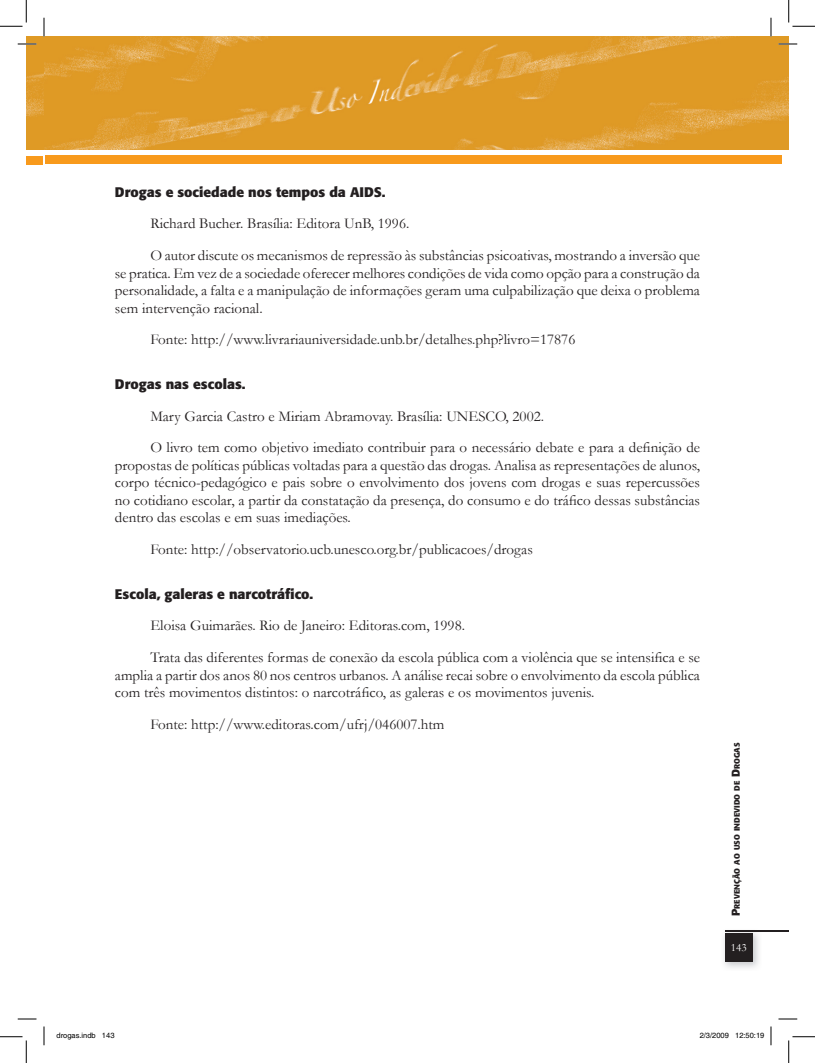
<style>
.page{position:relative;width:815px;height:1063px;background:#fff}
.page>*{position:absolute;margin:0;border:0;box-sizing:border-box;transform-origin:0 0}
.t1{font:15px/17.5px "Garamond";color:#231f20}
.t2{font:700 13.75px "Formata";color:#231f20}
.t3{font:11.25px "Garamond";color:#fff}
.t4{font:700 7.88px "Formata";color:#231f20}
.t5{font:7.5px "Helvetica";color:#000}
.s1{font-size:11.25px}
</style>
<div class="page">
<div style="left:26px;top:156px;width:17px;height:8px;background:#f89a1c"></div>
<img style="left:26px;top:37px;width:762px;height:112px">
<hr style="left:725px;top:930px;width:63px;height:1px;background:#231f20">
<img style="left:724px;top:931px;width:37px;height:37px">
<div style="left:724px;top:932px;width:28px;height:29px;background:#231f20"></div>
<div style="left:45px;top:156px;width:736px;height:8px;background:#f89a1c"></div>
<svg style="left:18px;top:43px;width:18px;height:2px"></svg>
<svg style="left:778px;top:43px;width:19px;height:2px"></svg>
<svg style="left:18px;top:1018px;width:18px;height:1px"></svg>
<svg style="left:778px;top:1018px;width:19px;height:1px"></svg>
<svg style="left:43px;top:18px;width:2px;height:18px"></svg>
<svg style="left:43px;top:1026px;width:2px;height:19px"></svg>
<svg style="left:770px;top:18px;width:1px;height:18px"></svg>
<svg style="left:770px;top:1026px;width:1px;height:19px"></svg>
<svg style="left:0;top:0;width:27px;height:27px"></svg>
<svg style="left:0;top:1036px;width:27px;height:26px"></svg>
<svg style="left:788px;top:0;width:26px;height:27px"></svg>
<svg style="left:788px;top:1036px;width:26px;height:26px"></svg>
<p class="t2" style="left:115px;top:183px;width:272px">Drogas e sociedade nos tempos da AIDS.</p>
<p class="t1" style="left:150px;top:207px;width:551px;line-height:31.6px">Richard Bucher. Brasília: Editora UnB, 1996.<br>O autor discute os mecanismos de repressão às substâncias psicoativas, mostrando a inversão que</p>
<p class="t1" style="left:115px;top:264px;width:586px;text-align:justify">se pratica. Em vez de a sociedade oferecer melhores condições de vida como opção para a construção da personalidade, a falta e a manipulação de informações geram uma culpabilização que deixa o problema sem intervenção racional.</p>
<p class="t1" style="left:150px;top:330px;width:426px">Fonte: http://www.livrariauniversidade.unb.br/detalhes.php?livro=17876</p>
<p class="t2" style="left:115px;top:375px;width:132px">Drogas nas escolas.</p>
<p class="t1" style="left:150px;top:399px;width:551px;line-height:31.6px">Mary Garcia Castro e Miriam Abramovay. Brasília: UNESCO, 2002.<br>O livro tem como objetivo imediato contribuir para o necessário debate e para a definição de</p>
<p class="t1" style="left:115px;top:456px;width:586px;text-align:justify">propostas de políticas públicas voltadas para a questão das drogas. Analisa as representações de alunos, corpo técnico-pedagógico e pais sobre o envolvimento dos jovens com drogas e suas repercussões no cotidiano escolar, a partir da constatação da presença, do consumo e do tráfico dessas substâncias dentro das escolas e em suas imediações.</p>
<p class="t1" style="left:150px;top:540px;width:384px">Fonte: http://observatorio.ucb.unesco.org.br/publicacoes/drogas</p>
<p class="t2" style="left:115px;top:585px;width:200px">Escola, galeras e narcotráfico.</p>
<p class="t1" style="left:150px;top:609px;width:551px;line-height:31.6px">Eloisa Guimarães. Rio de Janeiro: Editoras.com, 1998.<br>Trata das diferentes formas de conexão da escola pública com a violência que se intensifica e se</p>
<p class="t1" style="left:115px;top:665px;width:586px">amplia a partir dos anos 80 nos centros urbanos. A análise recai sobre o envolvimento da escola pública com três movimentos distintos: o narcotráfico, as galeras e os movimentos juvenis.</p>
<p class="t1" style="left:150px;top:715px;width:295px">Fonte: http://www.editoras.com/ufrj/046007.htm</p>
<p class="t4" style="left:732px;top:915px;width:175px;rotate:-90deg"><span class="s1">P</span>revenção ao uso indevido de <span class="s1">d</span>rogas</p>
<p class="t3" style="left:730px;top:939px;width:17px">143</p>
<p class="t5" style="left:56px;top:1030px;width:59px">drogas.indb 143</p>
<p class="t5" style="left:699px;top:1030px;width:66px">2/3/2009 12:50:19</p>
</div>
